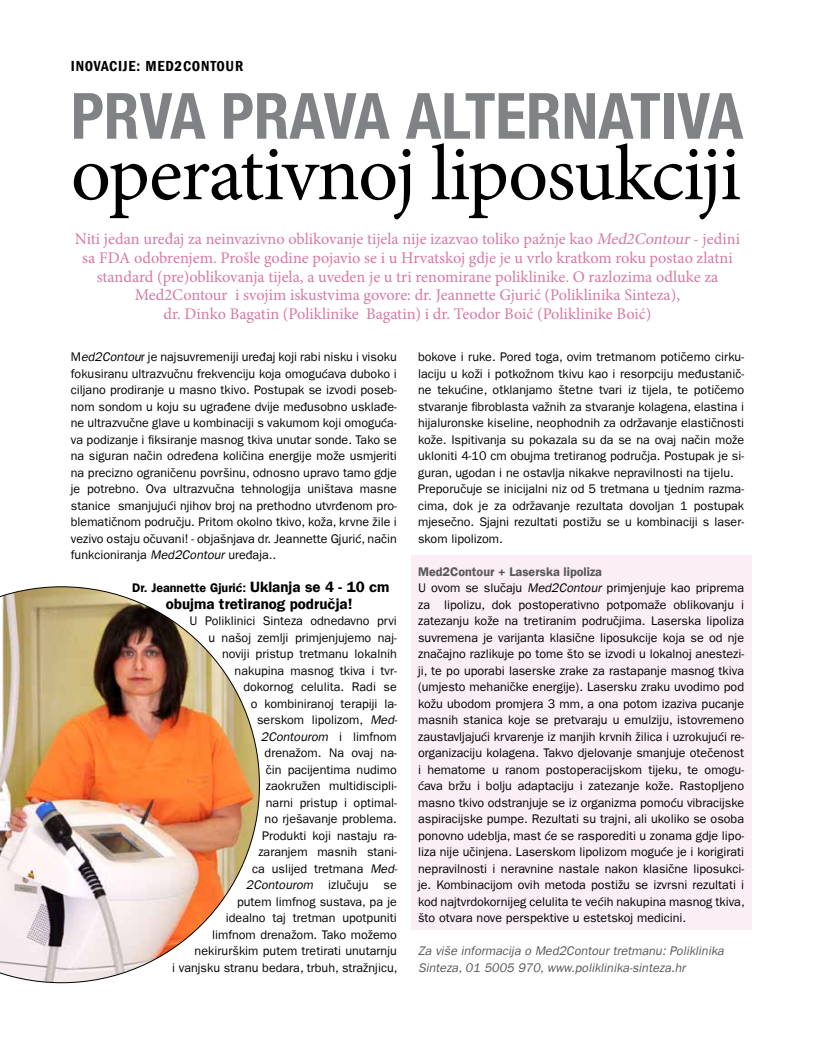
<style>
.page{position:relative;width:815px;height:1053px;background:#fff}
.page>*{position:absolute;margin:0;border:0;box-sizing:border-box;transform-origin:0 0}
.t1{font:78.75px "Minion Pro";letter-spacing:-.02em;color:#000}
.t2{font:700 condensed 63.75px "VL Helvetica";color:#808285}
.t3{font:16.25px/18.8px "Minion Pro";color:#d878a4;text-align:center}
.t4{font:15px "ITC Franklin Gothic Std Demi CE";color:#000}
.t5{font:15px "ITC Franklin Gothic Std Dm Cd CE";letter-spacing:.05em;color:#000}
.t6{font:12.5px/16.5px "ITC Franklin Gothic Std Book CE";color:#000;text-align:justify}
.t7{font:italic 12.5px/16.5px "ITC Franklin Gothic Std Book CE";color:#58595b}
.t8{font:12.5px "ITC Franklin Gothic Std Demi CE";color:#000}
.t9{font:12.5px "ITC Franklin Gothic Std Demi CE";color:#58595b}
.s1{font-style:italic}
.s2{font-size:15px}
</style>
<div class="page">
<div style="left:411px;top:556px;width:340px;height:373px;background:#fbeef5"></div>
<img style="left:0;top:586px;width:260px;height:396px">
<p class="t5" style="left:71px;top:57px;width:174px">INOVACIJE: MED2CONTOUR</p>
<h2 class="t2" style="left:71px;top:77px;width:674px">PRVA PRAVA ALTERNATIVA</h2>
<h1 class="t1" style="left:71px;top:121px;width:672px">operativnoj liposukciji</h1>
<p class="t3" style="left:75px;top:230px;width:667px">Niti jedan uređaj za neinvazivno oblikovanje tijela nije izazvao toliko pažnje kao <span class="s1">Med2Contour</span>- jedini sa FDA odobrenjem. Prošle godine pojavio se i u Hrvatskoj gdje je u vrlo kratkom roku postao zlatni standard (pre)oblikovanja tijela, a uveden je u tri renomirane poliklinike. O razlozima odluke za Med2Contour i svojim iskustvima govore: dr. Jeannette Gjurić (Poliklinika Sinteza),<br>dr. Dinko Bagatin (Poliklinike Bagatin) i dr. Teodor Boić (Poliklinike Boić)</p>
<p class="t6" style="left:71px;top:348px;width:328px">M<span class="s1">ed2Contou</span>r je najsuvremeniji uređaj koji rabi nisku i visoku fokusiranu ultrazvučnu frekvenciju koja omogućava duboko i ciljano prodiranje u masno tkivo. Postupak se izvodi poseb&shy;nom sondom u koju su ugrađene dvije međusobno usklađe&shy;ne ultrazvučne glave u kombinaciji s vakumom koji omoguća&shy;va podizanje i fiksiranje masnog tkiva unutar sonde. Tako se na siguran način određena količina energije može usmjeriti na precizno ograničenu površinu, odnosno upravo tamo gdje je potrebno. Ova ultrazvučna tehnologija uništava masne stanice smanjujući njihov broj na prethodno utvrđenom pro&shy;blematičnom području. Pritom okolno tkivo, koža, krvne žile i vezivo ostaju očuvani! - objašnjava dr. Jeannette Gjurić, način funkcioniranja <span class="s1">Med2Contour</span> uređaja..</p>
<p class="t8" style="left:132px;top:580px;width:259px">Dr. Jeannette Gjurić: <span class="s2">Uklanja se 4 - 10 cm</span></p>
<p class="t4" style="left:166px;top:594px;width:188px">obujma tretiranog područja!</p>
<p class="t6" style="left:172px;top:612px;width:229px;text-align:right">U Poliklinici Sinteza odnedavno prvi<br>u našoj zemlji primjenjujemo naj-<br>noviji pristup tretmanu lokalnih nakupina masnog tkiva i tvr-<br>dokornog celulita. Radi se<br>o kombiniranoj terapiji la-<br>serskom lipolizom, <span class="s1">Med-<br>2Contourom</span> i l i m fn o m<br>drenažom. Na ovaj na-<br>čin pacijentima nudimo<br>zaokružen multidiscipli-<br>narni pristup i optimal-<br>no rješavanje problema.<br>Produkti koji nastaju ra-<br>zaranjem masnih stani-<br>ca uslijed tretmana <span class="s1">Med-<br>2Contourom</span> i z l u č uj u s e<br>putem limfnog sustava, pa je<br>idealno taj tretman upotpuniti<br>limfnom drenažom. Tako možemo nekirurškim putem tretirati unutarnju<br>i vanjsku stranu bedara, trbuh, stražnjicu,</p>
<p class="t6" style="left:418px;top:348px;width:328px;text-align:left">bokove i ruke. Pored toga, ovim tretmanom potičemo cirku&shy;laciju u koži i potkožnom tkivu kao i resorpciju međustanič&shy;ne tekućine, otklanjamo štetne tvari iz tijela, te potičemo stvaranje fibroblasta važnih za stvaranje kolagena, elastina i hijaluronske kiseline, neophodnih za održavanje elastičnosti kože. Ispitivanja su pokazala su da se na ovaj način može ukloniti 4-10 cm obujma tretiranog područja. Postupak je si&shy;guran, ugodan i ne ostavlja nikakve nepravilnosti na tijelu.<br>Preporučuje se inicijalni niz od 5 tretmana u tjednim razma&shy;cima, dok je za održavanje rezultata dovoljan 1 postupak mjesečno. Sjajni rezultati postižu se u kombinaciji s laser&shy;skom lipolizom.</p>
<p class="t9" style="left:418px;top:564px;width:185px">Med2Contour + Laserska lipoliza</p>
<p class="t6" style="left:418px;top:579px;width:328px">U ovom se slučaju <span class="s1">Med2Contour</span> primjenjuje kao priprema za lipolizu, dok postoperativno potpomaže oblikovanju i zatezanju kože na tretiranim područjima. Laserska lipoliza suvremena je varijanta klasične liposukcije koja se od nje značajno razlikuje po tome što se izvodi u lokalnoj anestezi&shy;ji, te po uporabi laserske zrake za rastapanje masnog tkiva (umjesto mehaničke energije). Lasersku zraku uvodimo pod kožu ubodom promjera 3 mm, a ona potom izaziva pucanje masnih stanica koje se pretvaraju u emulziju, istovremeno zaustavljajući krvarenje iz manjih krvnih žilica i uzrokujući re&shy;organizaciju kolagena. Takvo djelovanje smanjuje otečenost i hematome u ranom postoperacijskom tijeku, te omogu&shy;ćava bržu i bolju adaptaciju i zatezanje kože. Rastopljeno masno tkivo odstranjuje se iz organizma pomoću vibracijske aspiracijske pumpe. Rezultati su trajni, ali ukoliko se osoba ponovno udeblja, mast će se rasporediti u zonama gdje lipo&shy;liza nije učinjena. Laserskom lipolizom moguće je i korigirati nepravilnosti i neravnine nastale nakon klasične liposukci&shy;je. Kombinacijom ovih metoda postižu se izvrsni rezultati i kod najtvrdokornijeg celulita te većih nakupina masnog tkiva, što otvara nove perspektive u estetskoj medicini.</p>
<p class="t7" style="left:418px;top:942px;width:310px">Za više informacija o Med2Contour tretmanu: Poliklinika<br>Sinteza,01 5005 970,www.poliklinika-sinteza.hr</p>
</div>
